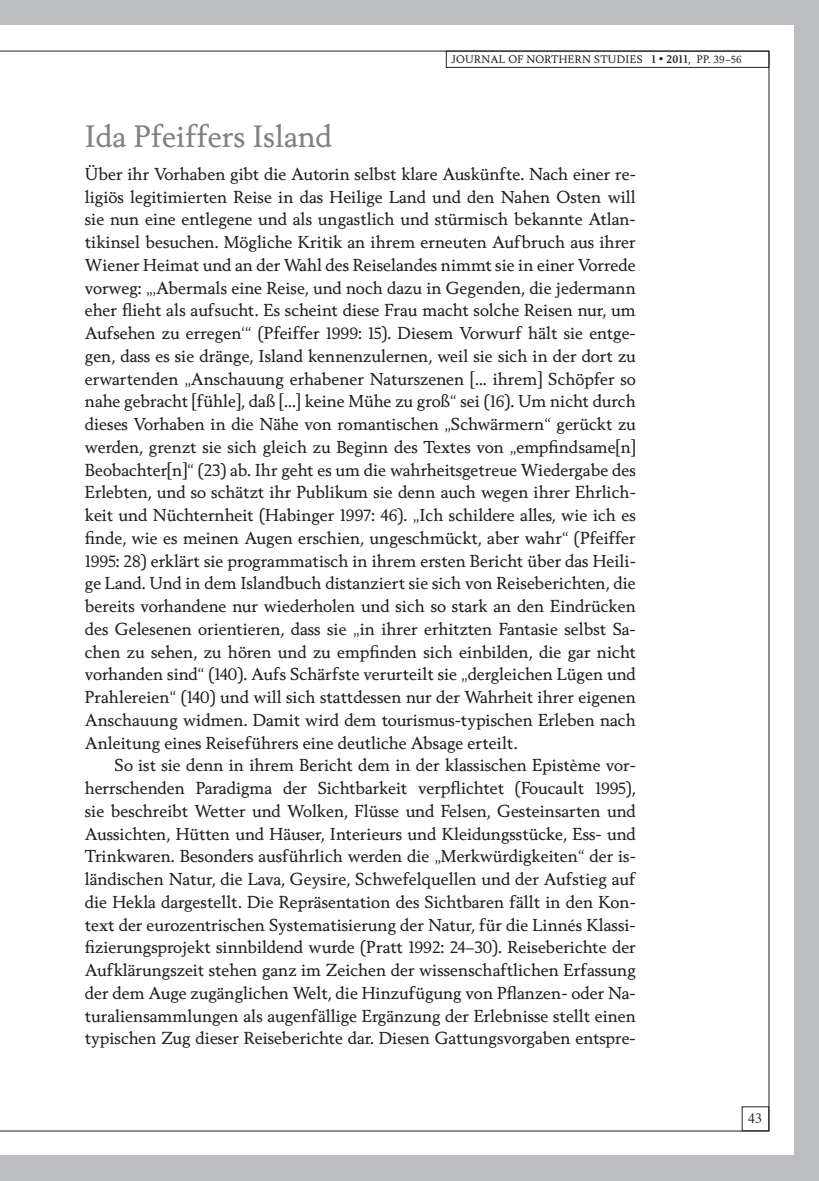
<style>
.page{position:relative;width:819px;height:1181px;background:#fff}
.page>*{position:absolute;margin:0;border:0;box-sizing:border-box;transform-origin:0 0}
.t1{font:29.75px "Berling Nova Text";color:#808285}
.t2{font:16.62px/22.8px "Berling Nova Text";color:#231f20;text-align:justify}
.t3{font:14px "Times";color:#231f20}
.t4{font:10.5px "Berling Nova Text";color:#231f20}
.s1{font-weight:700}
</style>
<div class="page">
<div style="left:794px;top:0;width:25px;height:1181px;background:#bcbdc0"></div>
<div style="left:0;top:0;width:819px;height:25px;background:#bcbdc0"></div>
<div style="left:0;top:1155px;width:819px;height:26px;background:#bcbdc0"></div>
<div style="left:446px;top:51px;width:323px;height:17px;border:1px solid #231f20"></div>
<p class="t4" style="left:451px;top:53px;width:9px">journal</p>
<p class="t4" style="left:508px;top:53px;width:27px">of northern</p>
<p class="t4" style="left:594px;top:53px;width:8px">studies</p>
<p class="t4" style="left:651px;top:53px;width:91px"><span class="s1">1</span> <sup>•</sup> <span class="s1">2011</span>, pp. 39–56</p>
<h1 class="t1" style="left:85px;top:117px;width:249px">Ida Pfeiffers Island</h1>
<p class="t2" style="left:85px;top:162px;width:552px">Über ihr Vorhaben gibt die Autorin selbst klare Auskünfte. Nach einer re&shy;ligiös legitimierten Reise in das Heilige Land und den Nahen Osten will sie nun eine entlegene und als ungastlich und stürmisch bekannte Atlan&shy;tikinsel besuchen. Mögliche Kritik an ihrem erneuten Aufbruch aus ihrer Wiener Heimat und an der Wahl des Reiselandes nimmt sie in einer Vorrede vorweg: „‚Abermals eine Reise, und noch dazu in Gegenden, die jedermann eher flieht als aufsucht. Es scheint diese Frau macht solche Reisen nur, um Aufsehen zu erregen‘“ (Pfeiffer 1999: 15). Diesem Vorwurf hält sie entge&shy;gen, dass es sie dränge, Island kennenzulernen, weil sie sich in der dort zu erwartenden „Anschauung erhabener Naturszenen [... ihrem] Schöpfer so nahe gebracht [fühle], daß [...] keine Mühe zu groß“ sei (16). Um nicht durch dieses Vorhaben in die Nähe von romantischen „Schwärmern“ gerückt zu werden, grenzt sie sich gleich zu Beginn des Textes von „empfindsame[n] Beobachter[n]“ (23) ab. Ihr geht es um die wahrheitsgetreue Wiedergabe des Erlebten, und so schätzt ihr Publikum sie denn auch wegen ihrer Ehrlich&shy;keit und Nüchternheit (Habinger 1997: 46). „Ich schildere alles, wie ich es finde, wie es meinen Augen erschien, ungeschmückt, aber wahr“ (Pfeiffer 1995: 28) erklärt sie programmatisch in ihrem ersten Bericht über das Heili&shy;ge Land. Und in dem Islandbuch distanziert sie sich von Reiseberichten, die bereits vorhandene nur wiederholen und sich so stark an den Eindrücken des Gelesenen orientieren, dass sie „in ihrer erhitzten Fantasie selbst Sa&shy;chen zu sehen, zu hören und zu empfinden sich einbilden, die gar nicht vorhanden sind“ (140). Aufs Schärfste verurteilt sie „dergleichen Lügen und Prahlereien“ (140) und will sich stattdessen nur der Wahrheit ihrer eigenen Anschauung widmen. Damit wird dem tourismus-typischen Erleben nach Anleitung eines Reiseführers eine deutliche Absage erteilt.</p>
<p class="t2" style="left:85px;top:753px;width:552px;text-indent:30px">So ist sie denn in ihrem Bericht dem in der klassischen Epistème vor&shy;herrschenden Paradigma der Sichtbarkeit verpflichtet (Foucault 1995), sie beschreibt Wetter und Wolken, Flüsse und Felsen, Gesteinsarten und Aussichten, Hütten und Häuser, Interieurs und Kleidungsstücke, Ess- und Trinkwaren. Besonders ausführlich werden die „Merkwürdigkeiten“ der is&shy;ländischen Natur, die Lava, Geysire, Schwefelquellen und der Aufstieg auf die Hekla dargestellt. Die Repräsentation des Sichtbaren fällt in den Kon&shy;text der eurozentrischen Systematisierung der Natur, für die Linnés Klassi&shy;fizierungsprojekt sinnbildend wurde (Pratt 1992: 24–30). Reiseberichte der Aufklärungszeit stehen ganz im Zeichen der wissenschaftlichen Erfassung der dem Auge zugänglichen Welt, die Hinzufügung von Pflanzen- oder Na&shy;turaliensammlungen als augenfällige Ergänzung der Erlebnisse stellt einen typischen Zug dieser Reiseberichte dar. Diesen Gattungsvorgaben entspre-</p>
<p class="t3" style="left:748px;top:1105px;width:15px">43</p>
</div>
